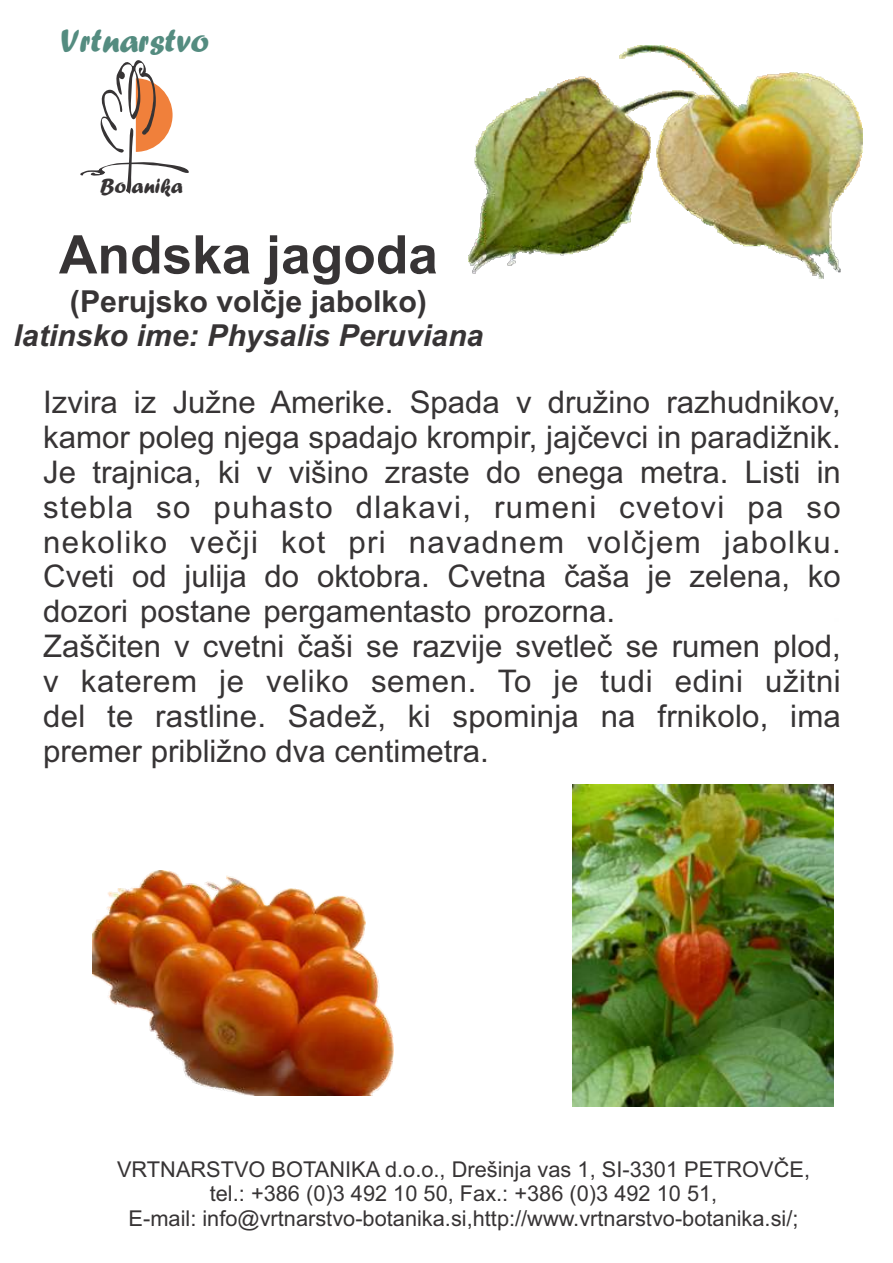
<style>
.page{position:relative;width:893px;height:1263px;background:#fff}
.page>*{position:absolute;margin:0;border:0;box-sizing:border-box;transform-origin:0 0}
.t1{font:700 53.25px "Arial";color:#373435}
.t2{font:34.05px "Forte";color:#548c80}
.t3{font:31.2px/34.8px "Arial";color:#373435}
.t4{font:italic 700 30.3px "Arial";color:#373435}
.t5{font:700 30.3px "Arial";color:#373435}
.t6{font:21.75px/24.3px "Arial";color:#373435;text-align:center}
.t7{font:21.45px "Forte";color:#373435}
</style>
<div class="page">
<img style="left:92px;top:870px;width:302px;height:226px">
<img style="left:468px;top:46px;width:394px;height:232px">
<img style="left:573px;top:784px;width:260px;height:322px">
<svg style="left:80px;top:60px;width:109px;height:134px"></svg>
<p class="t2" style="left:61px;top:29px;width:150px">Vrtnarstvo</p>
<p class="t7" style="left:100px;top:178px;width:84px">Bo anika</p>
<h1 class="t1" style="left:59px;top:235px;width:380px">Andska jagoda</h1>
<p class="t5" style="left:70px;top:290px;width:358px">(Perujsko volčje jabolko)</p>
<p class="t4" style="left:14px;top:324px;width:471px">latinsko ime: Physalis Peruviana</p>
<p class="t3" style="left:43px;top:388px;width:799px">Izvira iz Južne Amerike. Spada v družino razhudnikov, kamor poleg njega spadajo krompir, jajčevci in paradižnik.<br>Je trajnica, ki v višino zraste do enega metra. Listi in stebla so puhasto dlakavi, rumeni cvetovi pa so nekoliko večji kot pri navadnem volčjem jabolku.<br>Cveti od julija do oktobra. Cvetna čaša je zelena, ko dozori postane pergamentasto prozorna.<br>Zaščiten v cvetni čaši se razvije svetleč se rumen plod, v katerem je veliko semen. To je tudi edini užitni del te rastline. Sadež, ki spominja na frnikolo, ima premer približno dva centimetra.</p>
<p class="t6" style="left:117px;top:1159px;width:694px">VRTNARSTVO BOTANIKA d.o.o., Drešinja vas 1, SI-3301 PETROVČE, tel.: +386 (0)3 492 10 50, Fax.: +386 (0)3 492 10 51,<br>E-mail: info@vrtnarstvo-botanika.si,http://www.vrtnarstvo-botanika.si/;</p>
</div>
